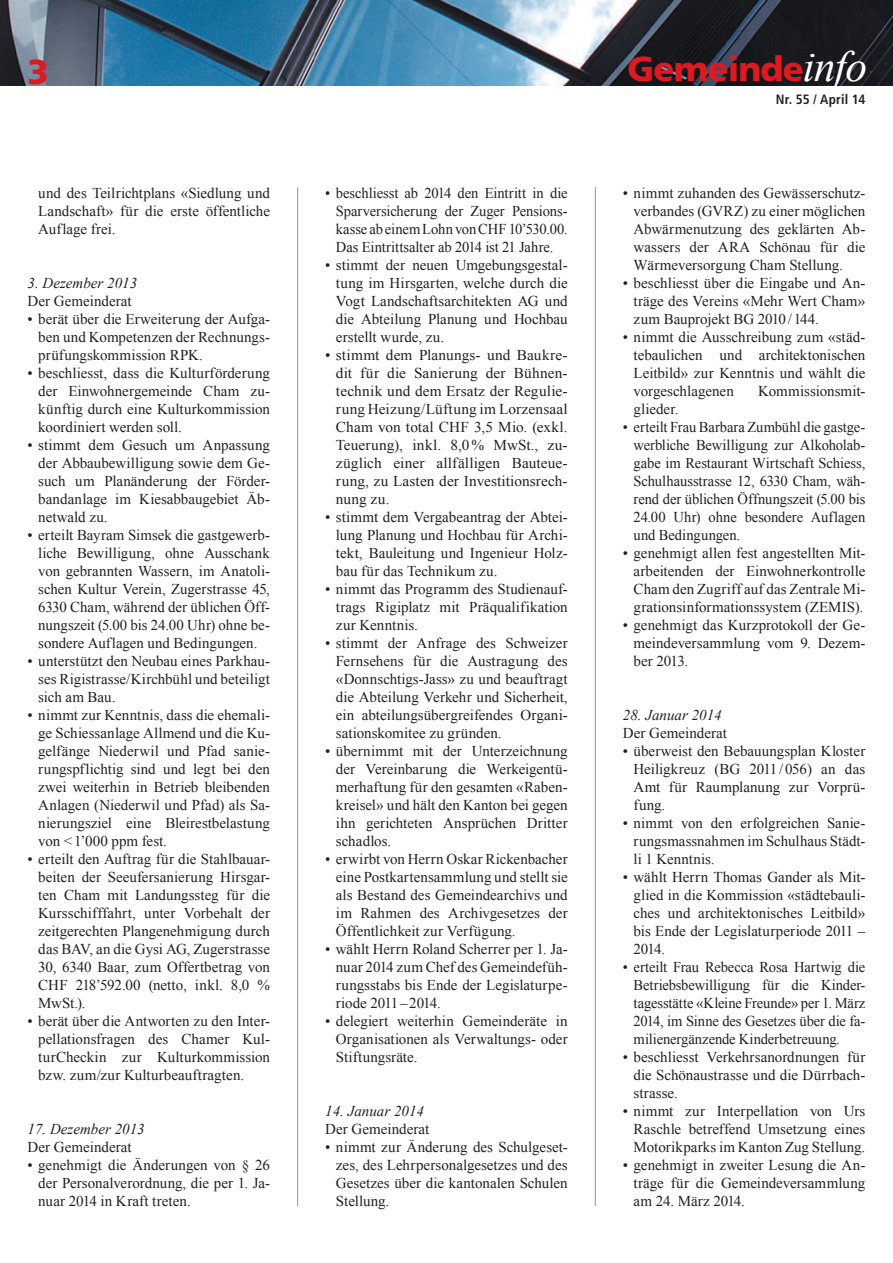
<style>
.page{position:relative;width:893px;height:1263px;background:#fff}
.page>*{position:absolute;margin:0;border:0;box-sizing:border-box;transform-origin:0 0}
.t1{font:900 34.5px "Frutiger";letter-spacing:-.025em;color:#de1920}
.t2{font:15px/18px "Times New Roman";color:#231f20;text-align:justify}
.t3{font:italic 15px "Times New Roman";color:#231f20}
.t4{font:700 condensed 13.5px "Frutiger";letter-spacing:.01em;color:#231f20}
.s1{font-family:"Times New Roman";font-weight:400;font-style:italic;font-size:43.5px;color:#fff}
</style>
<div class="page">
<img style="left:0;top:0;width:893px;height:85px">
<hr style="left:297px;top:187px;width:1px;height:1019px;background:#939598">
<hr style="left:595px;top:187px;width:1px;height:1019px;background:#939598">
<h1 class="t1" style="left:28px;top:52px;width:23px">3</h1>
<h1 class="t1" style="left:628px;top:48px;width:241px">Gemeinde<span class="s1">info</span></h1>
<p class="t4" style="left:776px;top:91px;width:91px">Nr. 55 / April 14</p>
<p class="t2" style="left:38px;top:184px;width:233px">und des Teilrichtplans «Siedlung und Landschaft» für die erste öffentliche Auflage frei.</p>
<p class="t3" style="left:28px;top:273px;width:111px">3. Dezember 2013</p>
<p class="t2" style="left:28px;top:292px;width:106px">Der Gemeinderat</p>
<p class="t2" style="left:38px;top:310px;width:233px;text-indent:-11px">• berät über die Erweiterung der Aufga&shy;ben und Kompetenzen der Rechnungs&shy;prüfungskommission RPK.</p>
<p class="t2" style="left:38px;top:364px;width:233px;text-indent:-11px">• beschliesst, dass die Kulturförderung der Einwohnergemeinde Cham zu&shy;künftig durch eine Kulturkommission koordiniert werden soll.</p>
<p class="t2" style="left:38px;top:436px;width:233px;text-indent:-11px">• stimmt dem Gesuch um Anpassung der Abbaubewilligung sowie dem Ge&shy;such um Planänderung der Förder&shy;bandanlage im Kiesabbaugebiet Äb&shy;netwald zu.</p>
<p class="t2" style="left:38px;top:526px;width:233px;text-indent:-11px">• erteilt Bayram Simsek die gastgewerb&shy;liche Bewilligung, ohne Ausschank von gebrannten Wassern, im Anatoli&shy;schen Kultur Verein, Zugerstrasse 45, 6330 Cham, während der üblichen Öff&shy;nungszeit (5.00 bis 24.00 Uhr) ohne be&shy;sondere Auflagen und Bedingungen.</p>
<p class="t2" style="left:38px;top:652px;width:233px;text-indent:-11px">• unterstützt den Neubau eines Parkhau&shy;ses Rigistrasse/Kirchbühl und beteiligt sich am Bau.</p>
<p class="t2" style="left:38px;top:706px;width:233px;text-indent:-11px">• nimmt zur Kenntnis, dass die ehemali&shy;ge Schiessanlage Allmend und die Ku&shy;gelfänge Niederwil und Pfad sanie&shy;rungspflichtig sind und legt bei den zwei weiterhin in Betrieb bleibenden Anlagen (Niederwil und Pfad) als Sa&shy;nierungsziel eine Bleirestbelastung von &lt;1’000 ppm fest.</p>
<p class="t2" style="left:38px;top:850px;width:233px;text-indent:-11px">• erteilt den Auftrag für die Stahlbauar&shy;beiten der Seeufersanierung Hirsgar&shy;ten Cham mit Landungssteg für die Kursschifffahrt, unter Vorbehalt der zeitgerechten Plangenehmigung durch das BAV, an die Gysi AG, Zugerstrasse 30, 6340 Baar, zum Offertbetrag von CHF 218’592.00 (netto, inkl. 8,0 % MwSt.).</p>
<p class="t2" style="left:38px;top:1012px;width:233px;text-indent:-11px">• berät über die Antworten zu den Inter&shy;pellationsfragen des Chamer Kul&shy;turCheckin zur Kulturkommission bzw. zum/zur Kulturbeauftragten.</p>
<p class="t3" style="left:28px;top:1119px;width:119px">17. Dezember 2013</p>
<p class="t2" style="left:28px;top:1138px;width:106px">Der Gemeinderat</p>
<p class="t2" style="left:38px;top:1156px;width:233px;text-indent:-11px">• genehmigt die Änderungen von § 26 der Personalverordnung, die per 1. Ja&shy;nuar 2014 in Kraft treten.</p>
<p class="t2" style="left:336px;top:184px;width:233px;text-indent:-11px">• beschliesst ab 2014 den Eintritt in die Sparversicherung der Zuger Pensions&shy;kasse ab einem Lohn von CHF 10’530.00.<br>Das Eintrittsalter ab 2014 ist 21 Jahre.</p>
<p class="t2" style="left:336px;top:256px;width:233px;text-indent:-11px">• stimmt der neuen Umgebungsgestal&shy;tung im Hirsgarten, welche durch die Vogt Landschaftsarchitekten AG und die Abteilung Planung und Hochbau erstellt wurde, zu.</p>
<p class="t2" style="left:336px;top:346px;width:233px;text-indent:-11px">• stimmt dem Planungs- und Baukre&shy;dit für die Sanierung der Bühnen&shy;technik und dem Ersatz der Regulie&shy;rung Heizung/Lüftung im Lorzensaal Cham von total CHF 3,5 Mio. (exkl.<br>Teuerung), inkl. 8,0% MwSt., zu&shy;züglich einer allfälligen Bauteue&shy;rung, zu Lasten der Investitionsrech&shy;nung zu.</p>
<p class="t2" style="left:336px;top:508px;width:233px;text-indent:-11px">• stimmt dem Vergabeantrag der Abtei&shy;lung Planung und Hochbau für Archi&shy;tekt, Bauleitung und Ingenieur Holz&shy;bau für das Technikum zu.</p>
<p class="t2" style="left:336px;top:580px;width:233px;text-indent:-11px">• nimmt das Programm des Studienauf&shy;trags Rigiplatz mit Präqualifikation zur Kenntnis.</p>
<p class="t2" style="left:336px;top:634px;width:233px;text-indent:-11px">• stimmt der Anfrage des Schweizer Fernsehens für die Austragung des «Donnschtigs-Jass» zu und beauftragt die Abteilung Verkehr und Sicherheit, ein abteilungsübergreifendes Organi&shy;sationskomitee zu gründen.</p>
<p class="t2" style="left:336px;top:742px;width:233px;text-indent:-11px">• übernimmt mit der Unterzeichnung der Vereinbarung die Werkeigentü&shy;merhaftung für den gesamten «Raben&shy;kreisel» und hält den Kanton bei gegen ihn gerichteten Ansprüchen Dritter schadlos.</p>
<p class="t2" style="left:336px;top:850px;width:233px;text-indent:-11px">• erwirbt von Herrn Oskar Rickenbacher eine Postkartensammlung und stellt sie als Bestand des Gemeindearchivs und im Rahmen des Archivgesetzes der Öffentlichkeit zur Verfügung.</p>
<p class="t2" style="left:336px;top:940px;width:233px;text-indent:-11px">• wählt Herrn Roland Scherrer per 1. Ja&shy;nuar 2014 zum Chef des Gemeindefüh&shy;rungsstabs bis Ende der Legislaturpe&shy;riode 2011–2014.</p>
<p class="t2" style="left:336px;top:1012px;width:233px;text-indent:-11px">• delegiert weiterhin Gemeinderäte in Organisationen als Verwaltungs- oder Stiftungsräte.</p>
<p class="t3" style="left:325px;top:1101px;width:100px">14. Januar 2014</p>
<p class="t2" style="left:325px;top:1120px;width:106px">Der Gemeinderat</p>
<p class="t2" style="left:336px;top:1138px;width:233px;text-indent:-11px">• nimmt zur Änderung des Schulgeset&shy;zes, des Lehrpersonalgesetzes und des Gesetzes über die kantonalen Schulen Stellung.</p>
<p class="t2" style="left:634px;top:184px;width:233px;text-indent:-11px">• nimmt zuhanden des Gewässerschutz&shy;verbandes (GVRZ) zu einer möglichen Abwärmenutzung des geklärten Ab&shy;wassers der ARA Schönau für die Wärmeversorgung Cham Stellung.</p>
<p class="t2" style="left:634px;top:274px;width:233px;text-indent:-11px">• beschliesst über die Eingabe und An&shy;träge des Vereins «Mehr Wert Cham» zum Bauprojekt BG 2010/144.</p>
<p class="t2" style="left:634px;top:328px;width:233px;text-indent:-11px">• nimmt die Ausschreibung zum «städ&shy;tebaulichen und architektonischen Leitbild» zur Kenntnis und wählt die vorgeschlagenen</p>
<p class="t2" style="left:758px;top:382px;width:109px">Kommissionsmit-</p>
<p class="t2" style="left:634px;top:400px;width:46px">glieder.</p>
<p class="t2" style="left:634px;top:418px;width:233px;text-indent:-11px">• erteilt Frau Barbara Zumbühl die gastge&shy;werbliche Bewilligung zur Alkoholab&shy;gabe im Restaurant Wirtschaft Schiess, Schulhausstrasse 12, 6330 Cham, wäh&shy;rend der üblichen Öffnungszeit (5.00 bis 24.00 Uhr) ohne besondere Auflagen und Bedingungen.</p>
<p class="t2" style="left:634px;top:544px;width:233px;text-indent:-11px">• genehmigt allen fest angestellten Mit&shy;arbeitenden der Einwohnerkontrolle Cham den Zugriff auf das Zentrale Mi&shy;grationsinformationssystem (ZEMIS).</p>
<p class="t2" style="left:634px;top:616px;width:233px;text-indent:-11px">• genehmigt das Kurzprotokoll der Ge&shy;meindeversammlung vom 9. Dezem&shy;ber 2013.</p>
<p class="t3" style="left:623px;top:705px;width:100px">28. Januar 2014</p>
<p class="t2" style="left:623px;top:724px;width:106px">Der Gemeinderat</p>
<p class="t2" style="left:634px;top:742px;width:233px;text-indent:-11px">• überweist den Bebauungsplan Kloster Heiligkreuz (BG 2011/056) an das Amt für Raumplanung zur Vorprü&shy;fung.</p>
<p class="t2" style="left:634px;top:814px;width:233px;text-indent:-11px">• nimmt von den erfolgreichen Sanie&shy;rungsmassnahmen im Schulhaus Städt&shy;li 1 Kenntnis.</p>
<p class="t2" style="left:634px;top:868px;width:233px;text-indent:-11px">• wählt Herrn Thomas Gander als Mit&shy;glied in die Kommission «städtebauli&shy;ches und architektonisches Leitbild» bis Ende der Legislaturperiode 2011 – 2014.</p>
<p class="t2" style="left:634px;top:958px;width:233px;text-indent:-11px">• erteilt Frau Rebecca Rosa Hartwig die Betriebsbewilligung für die Kinder&shy;tagesstätte «Kleine Freunde» per 1. März 2014, im Sinne des Gesetzes über die fa&shy;milienergänzende Kinderbetreuung.</p>
<p class="t2" style="left:634px;top:1048px;width:233px;text-indent:-11px">• beschliesst Verkehrsanordnungen für die Schönaustrasse und die Dürrbach&shy;strasse.</p>
<p class="t2" style="left:634px;top:1102px;width:233px;text-indent:-11px">• nimmt zur Interpellation von Urs Raschle betreffend Umsetzung eines Motorikparks im Kanton Zug Stellung.</p>
<p class="t2" style="left:634px;top:1156px;width:233px;text-indent:-11px">• genehmigt in zweiter Lesung die An&shy;träge für die Gemeindeversammlung am 24. März 2014.</p>
</div>
